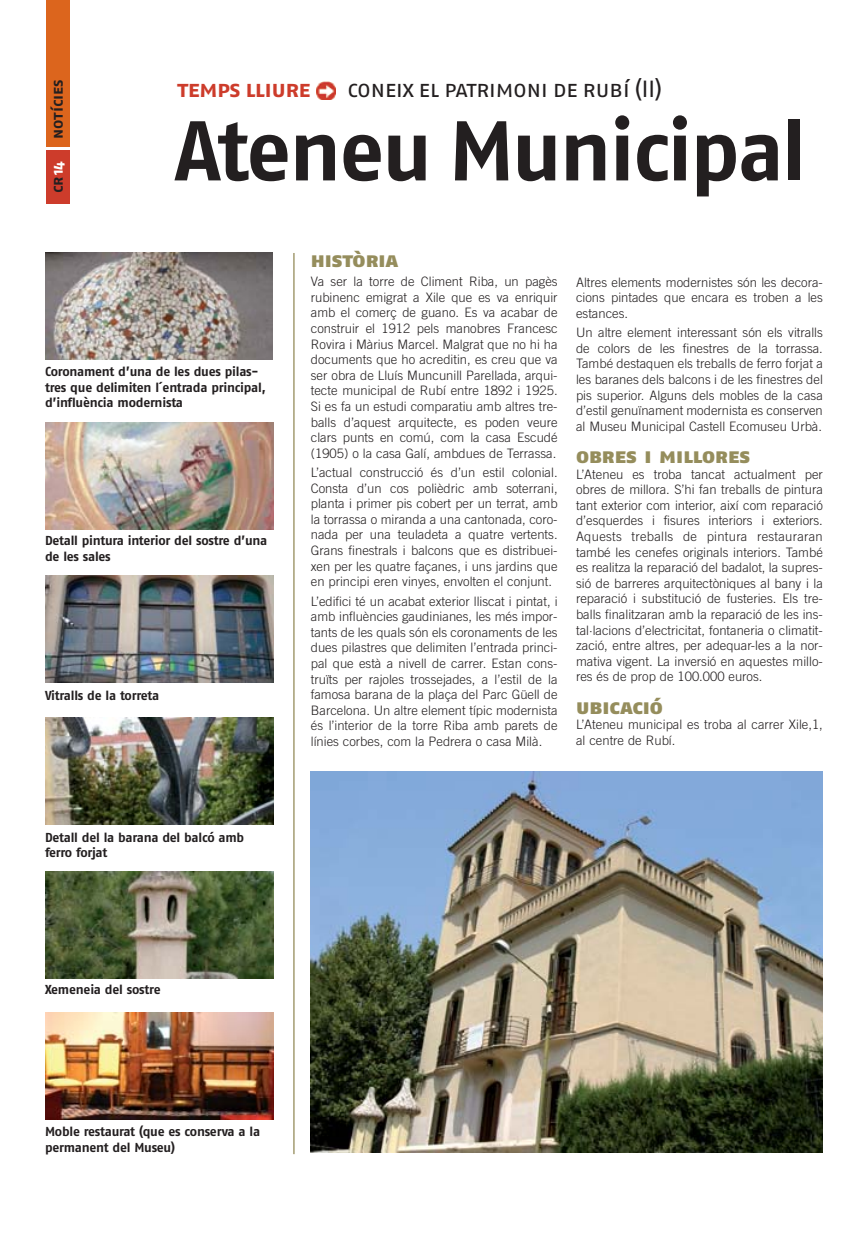
<style>
.page{position:relative;width:867px;height:1250px;background:#fff}
.page>*{position:absolute;margin:0;border:0;box-sizing:border-box;transform-origin:0 0}
.t1{font:700 84.5px "Fago No";letter-spacing:-.03em;color:#231f20}
.t2{font:23.5px "Fago No Regular Caps";letter-spacing:-.025em;color:#231f20}
.t3{font:23.5px "Fago No Bold Caps";letter-spacing:-.03em;color:#cd3c2b}
.t4{font:20.75px "Fago No Black Caps";color:#958d5c}
.t5{font:15.5px "Fago No Bold Caps";color:#231f20}
.t6{font:300 13px/15.5px "Trade Gothic";color:#231f20;text-align:justify}
.t7{font:700 13px/15.5px "Fago No";letter-spacing:-.02em;color:#231f20}
.s1{color:#fff}
</style>
<div class="page">
<div style="left:46px;top:0;width:24px;height:147px;background:#dc651d"></div>
<div style="left:46px;top:150px;width:24px;height:54px;background:#cd3c2b"></div>
<img style="left:317px;top:82px;width:19px;height:18px">
<img style="left:45px;top:253px;width:227px;height:107px">
<img style="left:45px;top:422px;width:229px;height:107px">
<img style="left:45px;top:576px;width:229px;height:107px">
<img style="left:45px;top:718px;width:229px;height:106px">
<img style="left:45px;top:871px;width:229px;height:107px">
<img style="left:45px;top:1012px;width:229px;height:107px">
<img style="left:311px;top:772px;width:512px;height:381px">
<hr style="left:293px;top:253px;width:1px;height:901px;background:#958d5c">
<p class="t5" style="left:48px;top:139px;width:61px;rotate:-90deg">notícies</p>
<p class="t5" style="left:48px;top:193px;width:33px;rotate:-90deg">cr<span class="s1">14</span></p>
<h2 class="t3" style="left:177px;top:75px;width:135px">temps lliure</h2>
<h2 class="t2" style="left:347px;top:75px;width:317px">coneix el patrimoni de rubí (II)</h2>
<h1 class="t1" style="left:174px;top:120px;width:633px">Ateneu Municipal</h1>
<p class="t7" style="left:45px;top:365px;width:222px">Coronament d’una de les dues pilas&shy;tres que delimiten l´entrada principal, d’influència modernista</p>
<p class="t7" style="left:45px;top:534px;width:224px">Detall pintura interior del sostre d’una de les sales</p>
<p class="t7" style="left:45px;top:689px;width:116px">Vitralls de la torreta</p>
<p class="t7" style="left:45px;top:830px;width:201px">Detall del la barana del balcó amb ferro forjat</p>
<h3 class="t4" style="left:311px;top:248px;width:89px">història</h3>
<p class="t6" style="left:311px;top:275px;width:248px">Va ser la torre de Climent Riba, un pagès rubinenc emigrat a Xile que es va enriquir amb el comerç de guano. Es va acabar de construir el 1912 pels manobres Francesc Rovira i Màrius Marcel. Malgrat que no hi ha documents que ho acreditin, es creu que va ser obra de Lluís Muncunill Parellada, arqui&shy;tecte municipal de Rubí entre 1892 i 1925.<br>Si es fa un estudi comparatiu amb altres tre&shy;balls d’aquest arquitecte, es poden veure clars punts en comú, com la casa Escudé (1905) o la casa Galí, ambdues de Terrassa.</p>
<p class="t6" style="left:311px;top:466px;width:248px">L’actual construcció és d’un estil colonial.<br>Consta d’un cos polièdric amb soterrani, planta i primer pis cobert per un terrat, amb la torrassa o miranda a una cantonada, coro&shy;nada per una teuladeta a quatre vertents.<br>Grans finestrals i balcons que es distribuei&shy;xen per les quatre façanes, i uns jardins que en principi eren vinyes, envolten el conjunt.</p>
<p class="t6" style="left:311px;top:594px;width:248px">L’edifici té un acabat exterior lliscat i pintat, i amb influències gaudinianes, les més impor&shy;tants de les quals són els coronaments de les dues pilastres que delimiten l’entrada princi&shy;pal que està a nivell de carrer. Estan cons&shy;truïts per rajoles trossejades, a l’estil de la famosa barana de la plaça del Parc Güell de Barcelona. Un altre element típic modernista és l’interior de la torre Riba amb parets de línies corbes, com la Pedrera o casa Milà.</p>
<p class="t6" style="left:576px;top:275px;width:248px">Altres elements modernistes són les decora&shy;cions pintades que encara es troben a les estances.</p>
<p class="t6" style="left:576px;top:326px;width:248px">Un altre element interessant són els vitralls de colors de les finestres de la torrassa.<br>També destaquen els treballs de ferro forjat a les baranes dels balcons i de les finestres del pis superior. Alguns dels mobles de la casa d’estil genuïnament modernista es conserven al Museu Municipal Castell Ecomuseu Urbà.</p>
<h3 class="t4" style="left:576px;top:444px;width:176px">obres i millores</h3>
<p class="t6" style="left:576px;top:467px;width:248px">L’Ateneu es troba tancat actualment per obres de millora. S’hi fan treballs de pintura tant exterior com interior, així com reparació d’esquerdes i fisures interiors i exteriors.<br>Aquests treballs de pintura restauraran també les cenefes originals interiors. També es realitza la reparació del badalot, la supres&shy;sió de barreres arquitectòniques al bany i la reparació i substitució de fusteries. Els tre&shy;balls finalitzaran amb la reparació de les ins&shy;tal·lacions d’electricitat, fontaneria o climatit&shy;zació, entre altres, per adequar-les a la nor&shy;mativa vigent. La inversió en aquestes millo&shy;res és de prop de 100.000 euros.</p>
<h3 class="t4" style="left:576px;top:694px;width:88px">ubicació</h3>
<p class="t6" style="left:576px;top:718px;width:248px">L’Ateneu municipal es troba al carrer Xile,1, al centre de Rubí.</p>
<p class="t7" style="left:45px;top:982px;width:117px">Xemeneia del sostre</p>
<p class="t7" style="left:45px;top:1125px;width:217px">Moble restaurat (que es conserva a la permanent del Museu)</p>
</div>
